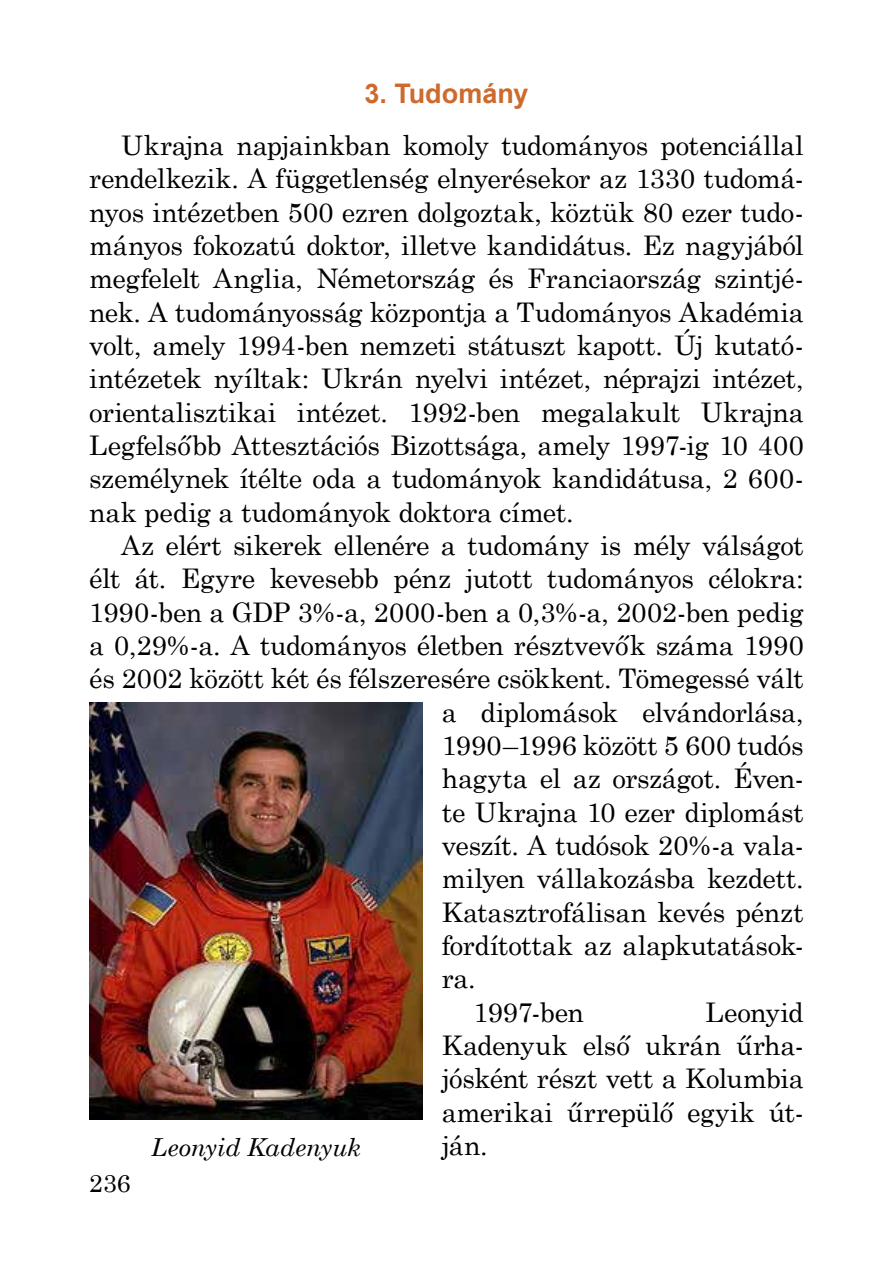
<style>
.page{position:relative;width:893px;height:1276px;background:#fff}
.page>*{position:absolute;margin:0;border:0;box-sizing:border-box;transform-origin:0 0}
.t1{font:27px/33.3px "Century Schoolbook";letter-spacing:-.015em;color:#000;text-align:justify}
.t2{font:700 27px "Arial";color:#cd6a2d}
.t3{font:italic 24.75px "Century Schoolbook";letter-spacing:-.005em;color:#000}
.t4{font:24.75px "Century Schoolbook";color:#000}
</style>
<div class="page">
<img style="left:89px;top:702px;width:334px;height:417px">
<p class="t2" style="left:365px;top:75px;width:165px">3. Tudomány</p>
<p class="t1" style="left:89px;top:126px;width:716px;text-indent:32px">Ukrajna napjainkban komoly tudományos potenciállal rendelkezik. A függetlenség elnyerésekor az 1330 tudomá&shy;nyos intézetben 500 ezren dolgoztak, köztük 80 ezer tudo&shy;mányos fokozatú doktor, illetve kandidátus. Ez nagyjából megfelelt Anglia, Németország és Franciaország szintjé&shy;nek. A tudományosság központja a Tudományos Akadémia volt, amely 1994-ben nemzeti státuszt kapott. Új kutató&shy;intézetek nyíltak: Ukrán nyelvi intézet, néprajzi intézet, orientalisztikai intézet. 1992-ben megalakult Ukrajna Legfelsőbb Attesztációs Bizottsága, amely 1997-ig 10 400 személynek ítélte oda a tudományok kandidátusa, 2 600- nak pedig a tudományok doktora címet.</p>
<p class="t1" style="left:121px;top:526px;width:684px">Az elért sikerek ellenére a tudomány is mély válságot</p>
<p class="t1" style="left:89px;top:559px;width:716px">élt át. Egyre kevesebb pénz jutott tudományos célokra:</p>
<p class="t1" style="left:89px;top:593px;width:716px">1990-ben a GDP 3%-a, 2000-ben a 0,3%-a, 2002-ben pedig</p>
<p class="t1" style="left:89px;top:626px;width:716px">a 0,29%-a. A tudományos életben résztvevők száma 1990</p>
<p class="t1" style="left:89px;top:659px;width:716px">és 2002 között két és félszeresére csökkent. Tömegessé vált</p>
<p class="t1" style="left:442px;top:693px;width:363px">a diplomások elvándorlása,</p>
<p class="t1" style="left:442px;top:726px;width:363px">1990–1996 között 5 600 tudós</p>
<p class="t1" style="left:442px;top:759px;width:363px">hagyta el az országot. Éven-</p>
<p class="t1" style="left:442px;top:793px;width:363px">te Ukrajna 10 ezer diplomást</p>
<p class="t1" style="left:442px;top:826px;width:363px">veszít. A tudósok 20%-a vala-</p>
<p class="t1" style="left:442px;top:859px;width:363px">milyen vállakozásba kezdett.</p>
<p class="t1" style="left:442px;top:893px;width:363px">Katasztrofálisan kevés pénzt</p>
<p class="t1" style="left:442px;top:926px;width:363px">fordítottak az alapkutatások-</p>
<p class="t1" style="left:442px;top:959px;width:35px">ra.</p>
<p class="t1" style="left:474px;top:993px;width:112px">1997-ben</p>
<p class="t1" style="left:442px;top:993px;width:363px;text-indent:264px">Leonyid Kadenyuk első ukrán űrha&shy;jósként részt vett a Kolumbia amerikai űrrepülő egyik út-</p>
<p class="t4" style="left:89px;top:1162px;width:43px">236</p>
<p class="t3" style="left:151px;top:1128px;width:212px">Leonyid Kadenyuk</p>
<p class="t1" style="left:442px;top:1126px;width:48px">ján.</p>
</div>
